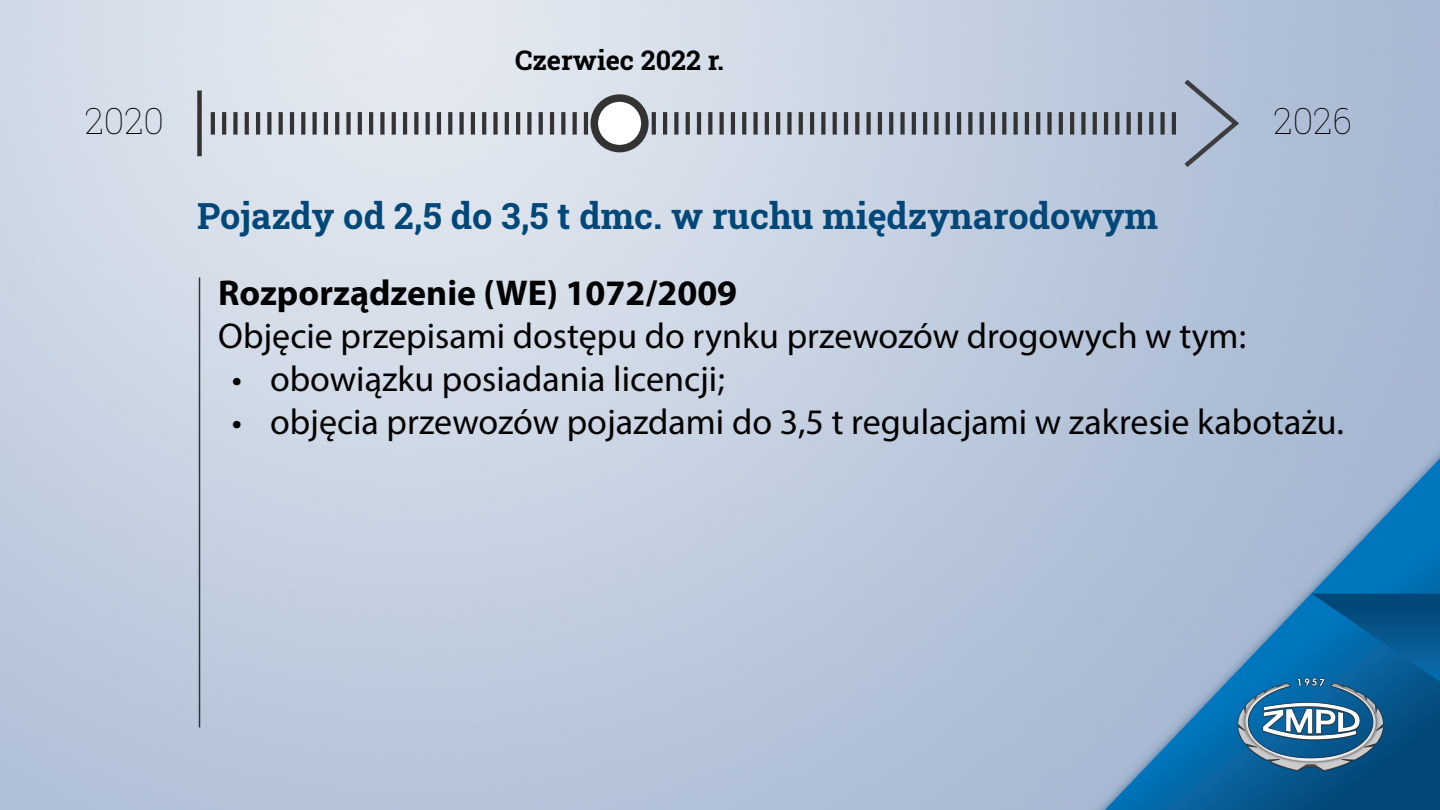
<style>
.page{position:relative;width:1440px;height:810px;background:#fff}
.page>*{position:absolute;margin:0;border:0;box-sizing:border-box;transform-origin:0 0}
.t1{font:36px "Myriad Pro";color:#000}
.Tytuły_rozporzązenia{font:700 36px "Roboto Slab";color:#014879}
.t2{font:700 36px "Myriad Pro";color:#000}
.t3{font:100 36px "Roboto Slab";color:#000}
.data{font:700 27px "Roboto Slab";color:#000}
</style>
<div class="page">
<img style="left:0;top:0;width:1440px;height:810px">
<svg style="left:1102px;top:455px;width:338px;height:355px"></svg>
<svg style="left:1312px;top:594px;width:128px;height:165px"></svg>
<img style="left:1232px;top:671px;width:156px;height:105px">
<hr style="left:199px;top:278px;width:1px;height:450px;background:#333">
<hr style="left:211px;top:112px;width:4px;height:23px;background:#333">
<hr style="left:222px;top:112px;width:4px;height:23px;background:#333">
<div style="left:233px;top:112px;width:5px;height:23px;background:#333"></div>
<svg style="left:245px;top:112px;width:4px;height:23px"></svg>
<hr style="left:256px;top:112px;width:4px;height:23px;background:#333">
<svg style="left:267px;top:112px;width:4px;height:23px"></svg>
<svg style="left:279px;top:112px;width:4px;height:23px"></svg>
<hr style="left:290px;top:112px;width:4px;height:23px;background:#333">
<svg style="left:301px;top:112px;width:4px;height:23px"></svg>
<svg style="left:313px;top:112px;width:4px;height:23px"></svg>
<hr style="left:324px;top:112px;width:4px;height:23px;background:#333">
<svg style="left:335px;top:112px;width:4px;height:23px"></svg>
<div style="left:346px;top:112px;width:5px;height:23px;background:#333"></div>
<hr style="left:358px;top:112px;width:4px;height:23px;background:#333">
<hr style="left:369px;top:112px;width:4px;height:23px;background:#333">
<div style="left:380px;top:112px;width:5px;height:23px;background:#333"></div>
<svg style="left:392px;top:112px;width:4px;height:23px"></svg>
<hr style="left:403px;top:112px;width:4px;height:23px;background:#333">
<svg style="left:414px;top:112px;width:4px;height:23px"></svg>
<svg style="left:426px;top:112px;width:4px;height:23px"></svg>
<hr style="left:437px;top:112px;width:4px;height:23px;background:#333">
<svg style="left:448px;top:112px;width:4px;height:23px"></svg>
<div style="left:459px;top:112px;width:5px;height:23px;background:#333"></div>
<hr style="left:471px;top:112px;width:4px;height:23px;background:#333">
<svg style="left:482px;top:112px;width:4px;height:23px"></svg>
<div style="left:493px;top:112px;width:5px;height:23px;background:#333"></div>
<svg style="left:505px;top:112px;width:4px;height:23px"></svg>
<hr style="left:516px;top:112px;width:4px;height:23px;background:#333">
<div style="left:527px;top:112px;width:5px;height:23px;background:#333"></div>
<svg style="left:539px;top:112px;width:4px;height:23px"></svg>
<hr style="left:550px;top:112px;width:4px;height:23px;background:#333">
<svg style="left:561px;top:112px;width:4px;height:23px"></svg>
<svg style="left:573px;top:112px;width:4px;height:23px"></svg>
<hr style="left:584px;top:112px;width:4px;height:23px;background:#333">
<svg style="left:652px;top:112px;width:4px;height:23px"></svg>
<hr style="left:663px;top:112px;width:4px;height:23px;background:#333">
<div style="left:674px;top:112px;width:5px;height:23px;background:#333"></div>
<svg style="left:686px;top:112px;width:4px;height:23px"></svg>
<hr style="left:697px;top:112px;width:4px;height:23px;background:#333">
<svg style="left:708px;top:112px;width:4px;height:23px"></svg>
<svg style="left:720px;top:112px;width:4px;height:23px"></svg>
<hr style="left:731px;top:112px;width:4px;height:23px;background:#333">
<svg style="left:742px;top:112px;width:4px;height:23px"></svg>
<div style="left:753px;top:112px;width:5px;height:23px;background:#333"></div>
<hr style="left:765px;top:112px;width:4px;height:23px;background:#333">
<hr style="left:776px;top:112px;width:4px;height:23px;background:#333">
<div style="left:787px;top:112px;width:5px;height:23px;background:#333"></div>
<svg style="left:799px;top:112px;width:4px;height:23px"></svg>
<hr style="left:810px;top:112px;width:4px;height:23px;background:#333">
<div style="left:821px;top:112px;width:5px;height:23px;background:#333"></div>
<svg style="left:833px;top:112px;width:4px;height:23px"></svg>
<hr style="left:844px;top:112px;width:4px;height:23px;background:#333">
<svg style="left:855px;top:112px;width:4px;height:23px"></svg>
<svg style="left:867px;top:112px;width:4px;height:23px"></svg>
<hr style="left:878px;top:112px;width:4px;height:23px;background:#333">
<svg style="left:889px;top:112px;width:4px;height:23px"></svg>
<div style="left:900px;top:112px;width:5px;height:23px;background:#333"></div>
<hr style="left:912px;top:112px;width:4px;height:23px;background:#333">
<hr style="left:923px;top:112px;width:4px;height:23px;background:#333">
<div style="left:934px;top:112px;width:5px;height:23px;background:#333"></div>
<svg style="left:946px;top:112px;width:4px;height:23px"></svg>
<hr style="left:957px;top:112px;width:4px;height:23px;background:#333">
<svg style="left:968px;top:112px;width:4px;height:23px"></svg>
<svg style="left:980px;top:112px;width:4px;height:23px"></svg>
<hr style="left:991px;top:112px;width:4px;height:23px;background:#333">
<svg style="left:1002px;top:112px;width:4px;height:23px"></svg>
<svg style="left:1014px;top:112px;width:4px;height:23px"></svg>
<hr style="left:1025px;top:112px;width:4px;height:23px;background:#333">
<svg style="left:1036px;top:112px;width:4px;height:23px"></svg>
<div style="left:1047px;top:112px;width:5px;height:23px;background:#333"></div>
<hr style="left:1059px;top:112px;width:4px;height:23px;background:#333">
<hr style="left:1070px;top:112px;width:4px;height:23px;background:#333">
<div style="left:1081px;top:112px;width:5px;height:23px;background:#333"></div>
<svg style="left:1093px;top:112px;width:4px;height:23px"></svg>
<hr style="left:1104px;top:112px;width:4px;height:23px;background:#333">
<svg style="left:1115px;top:112px;width:4px;height:23px"></svg>
<svg style="left:1127px;top:112px;width:4px;height:23px"></svg>
<hr style="left:1138px;top:112px;width:4px;height:23px;background:#333">
<svg style="left:1149px;top:112px;width:4px;height:23px"></svg>
<div style="left:1160px;top:112px;width:5px;height:23px;background:#333"></div>
<hr style="left:1172px;top:112px;width:4px;height:23px;background:#333">
<div style="left:197px;top:90px;width:5px;height:66px;background:#333"></div>
<svg style="left:1180px;top:75px;width:63px;height:97px"></svg>
<div style="left:594px;top:98px;width:51px;height:51px;background:#fff;border-radius:50%"></div>
<div style="left:591px;top:94px;width:58px;height:58px;border:8px solid #333;border-radius:50%"></div>
<p class="data" style="left:515px;top:42px;width:211px">Czerwiec 2022 r.</p>
<p class="t3" style="left:85px;top:96px;width:81px">2020</p>
<p class="t3" style="left:1274px;top:96px;width:80px">2026</p>
<p class="Tytuły_rozporzązenia" style="left:197px;top:192px;width:963px">Pojazdy od 2,5 do 3,5 t dmc. w ruchu międzynarodowym</p>
<p class="t2" style="left:218px;top:269px;width:521px">Rozporządzenie (WE) 1072/2009</p>
<p class="t1" style="left:218px;top:313px;width:1029px">Objęcie przepisami dostępu do rynku przewozów drogowych w tym:</p>
<p class="t1" style="left:232px;top:357px;width:495px">• obowiązku posiadania licencji;</p>
<p class="t1" style="left:232px;top:400px;width:1114px">• objęcia przewozów pojazdami do 3,5 t regulacjami w zakresie kabotażu.</p>
</div>
